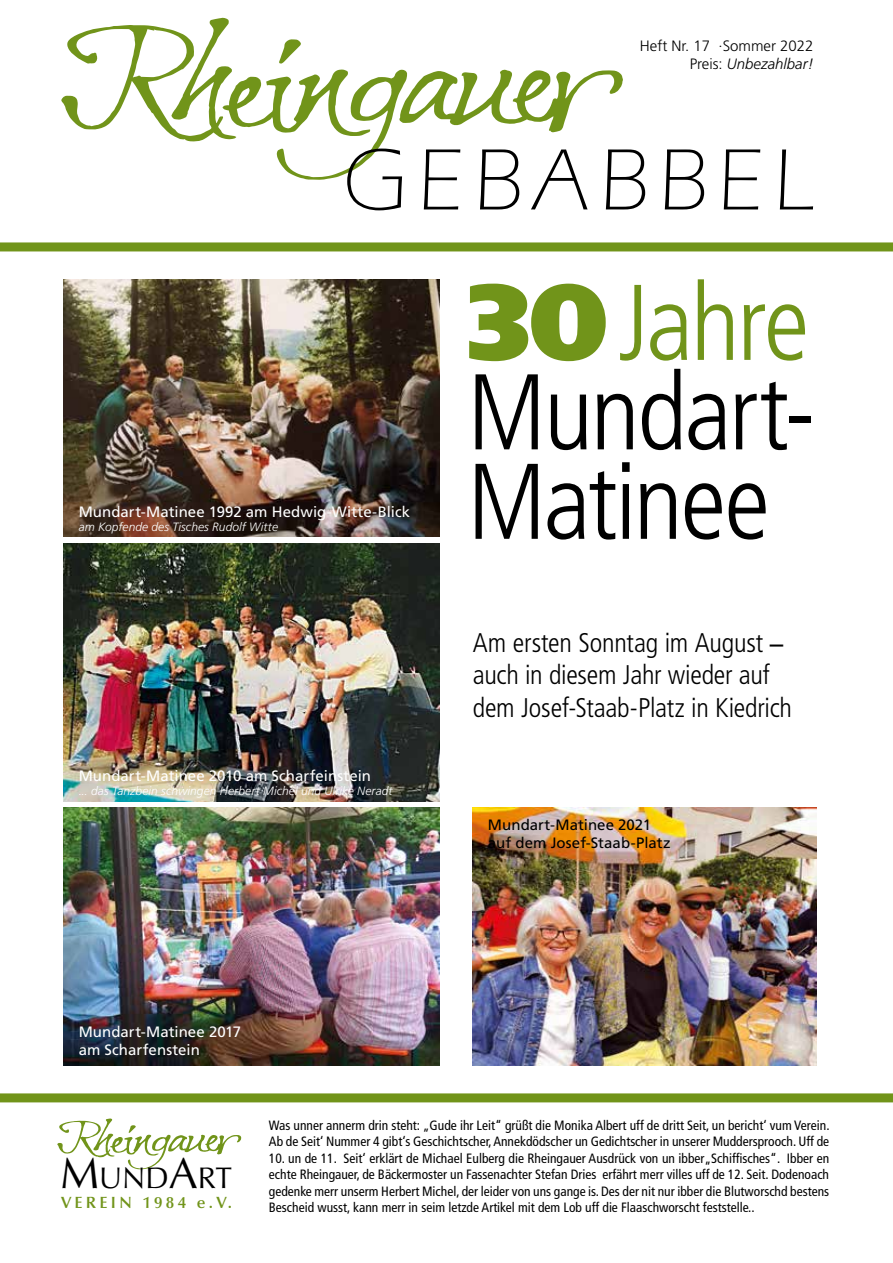
<style>
.page{position:relative;width:893px;height:1263px;background:#fff}
.page>*{position:absolute;margin:0;border:0;box-sizing:border-box;transform-origin:0 0}
.t1{font:300 condensed 107.4px/89.4px "Frutiger LT Std";letter-spacing:-.03em;color:#000;text-align:justify}
.t2{font:300 90px "Eras ITC";letter-spacing:.1em;color:#000}
.t3{font:29.85px "Optima LT Std";color:#000}
.t4{font:300 condensed 27px/32.4px "Frutiger LT Std";letter-spacing:-.01em;color:#000}
.t5{font:600 16.35px "Optima LT Std";letter-spacing:.2em;color:#71941a}
.t6{font:15px/18px "Frutiger LT Std";color:#fff}
.t7{font:15px/18px "Frutiger LT Std";letter-spacing:.005em;color:#000}
.t8{font:300 15px/18px "Frutiger LT Std";color:#000;text-align:right}
.t9{font:condensed 13.5px/16.5px "Frutiger LT Std";color:#000}
.t10{font:italic 300 12px "Frutiger LT Std";letter-spacing:.005em;color:#fff}
.s1{font-style:italic}
.s2{font-weight:900;font-stretch:normal;color:#71941a}
.s3{color:#71941a}
.s4{font-family:"Century Std";font-weight:700}
.s5{font-size:43.5px}
</style>
<div class="page">
<div style="left:0;top:242px;width:893px;height:9px;background:#71941a"></div>
<svg style="left:61px;top:17px;width:562px;height:163px"></svg>
<svg style="left:57px;top:1118px;width:184px;height:51px"></svg>
<div style="left:0;top:1093px;width:893px;height:9px;background:#71941a"></div>
<img style="left:64px;top:544px;width:375px;height:257px">
<img style="left:64px;top:279px;width:375px;height:258px">
<img style="left:64px;top:808px;width:375px;height:257px">
<img style="left:473px;top:808px;width:343px;height:258px">
<p class="t8" style="left:640px;top:37px;width:175px">Heft Nr. 17 ·Sommer 2022<br>Preis: <span class="s1">Unbezahlbar!</span></p>
<h2 class="t2" style="left:343px;top:130px;width:473px">GEBABBEL</h2>
<p class="t6" style="left:79px;top:502px;width:333px">Mundart-Matinee 1992 am Hedwig-Witte-Blick</p>
<p class="t10" style="left:79px;top:520px;width:201px">am Kopfende des Tisches Rudolf Witte</p>
<p class="t6" style="left:79px;top:767px;width:294px">Mundart-Matinee 2010 am Scharfeinstein</p>
<p class="t10" style="left:79px;top:784px;width:315px">... das Tanzbein schwingen Herbert Michel und Ulrike Neradt</p>
<h1 class="t1" style="left:467px;top:280px;width:350px"><span class="s2">30</span><span class="s3">Jahre </span>Mundart-Matinee</h1>
<h3 class="t4" style="left:473px;top:627px;width:321px">Am ersten Sonntag im August <span class="s4">– </span>auch in diesem Jahr wieder auf dem Josef-Staab-Platz in Kiedrich</h3>
<p class="t7" style="left:488px;top:816px;width:184px">Mundart-Matinee 2021 auf dem Josef-Staab-Platz</p>
<p class="t6" style="left:79px;top:1023px;width:164px">Mundart-Matinee 2017 am Scharfenstein</p>
<h3 class="t3" style="left:60px;top:1161px;width:173px"><span class="s5">M</span>UND<span class="s5">A</span>RT</h3>
<p class="t5" style="left:61px;top:1193px;width:172px">VEREIN 1984 E.V.</p>
<p class="t9" style="left:269px;top:1117px;width:562px">Was unner annerm drin steht: „Gude ihr Leit“ grüßt die Monika Albert uff de dritt Seit, un bericht‘ vum Verein.<br>Ab de Seit‘ Nummer 4 gibt‘s Geschichtscher, Annekdödscher un Gedichtscher in unserer Muddersprooch. Uff de</p>
<p class="t9" style="left:269px;top:1150px;width:562px;text-align:justify">10. un de 11. Seit‘ erklärt de Michael Eulberg die Rheingauer Ausdrück von un ibber„Schiffisches“. Ibber en echte Rheingauer, de Bäckermoster un Fassenachter Stefan Dries erfährt merr villes uff de 12. Seit. Dodenoach gedenke merr unserm Herbert Michel, der leider von uns gange is. Des der nit nur ibber die Blutworschd bestens Bescheid wusst, kann merr in seim letzde Artikel mit dem Lob uff die Flaaschworscht feststelle..</p>
</div>
